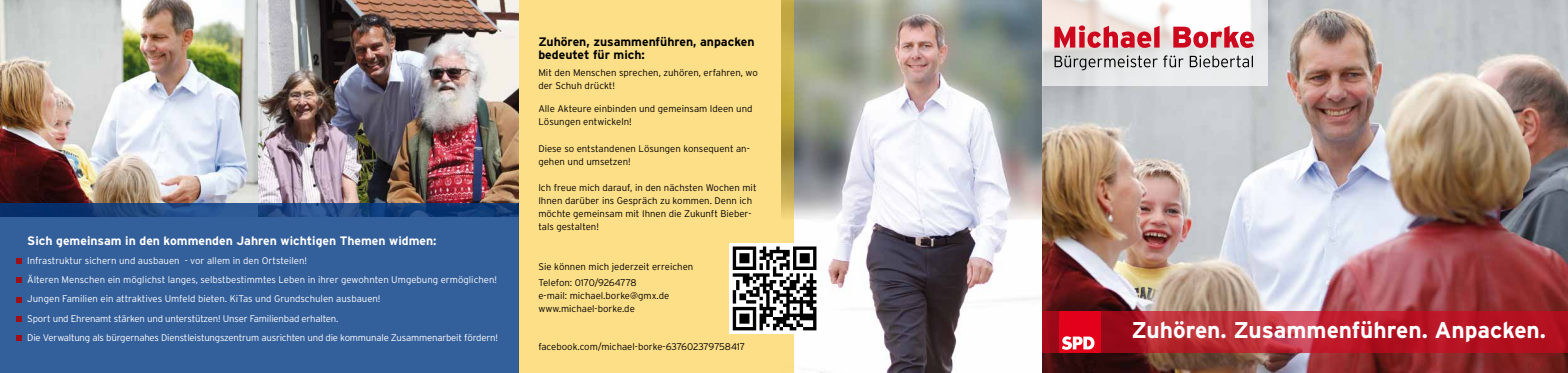
<style>
.page{position:relative;width:1568px;height:373px;background:#fff}
.page>*{position:absolute;margin:0;border:0;box-sizing:border-box;transform-origin:0 0}
.t1{font:700 22.75px "Interstate";color:#fff}
.t2{font:700 12.25px "Interstate";color:#fff}
.t3{font:700 12.25px/13.1px "Interstate";color:#000}
.t4{font:300 9.62px/13.1px "Interstate";color:#000}
.t5{font:300 9.62px/19.2px "Interstate";letter-spacing:-.01em;color:#fff}
</style>
<div class="page">
<img style="left:0;top:0;width:518px;height:203px">
<img style="left:794px;top:0;width:774px;height:372px">
<div style="left:518px;top:0;width:276px;height:372px;background:#fddf88"></div>
<svg style="left:1042px;top:0;width:226px;height:86px"></svg>
<svg style="left:1054px;top:25px;width:200px;height:23px"></svg>
<svg style="left:1054px;top:55px;width:199px;height:15px"></svg>
<svg style="left:1042px;top:310px;width:526px;height:42px"></svg>
<div style="left:1059px;top:310px;width:42px;height:42px;background:#e2001a"></div>
<svg style="left:1061px;top:336px;width:33px;height:13px"></svg>
<div style="left:729px;top:243px;width:91px;height:90px;background:linear-gradient(to right,#fff,#fff)"></div>
<svg style="left:733px;top:246px;width:83px;height:84px"></svg>
<svg style="left:0;top:203px;width:518px;height:169px;fill:#335f9b"></svg>
<svg style="left:16px;top:258px;width:6px;height:6px"></svg>
<svg style="left:16px;top:277px;width:6px;height:6px"></svg>
<svg style="left:16px;top:296px;width:6px;height:6px"></svg>
<svg style="left:16px;top:315px;width:6px;height:6px"></svg>
<svg style="left:16px;top:334px;width:6px;height:6px"></svg>
<p class="t2" style="left:27px;top:233px;width:411px">Sich gemeinsam in den kommenden Jahren wichtigen Themen widmen:</p>
<p class="t5" style="left:27px;top:250px;width:472px">Infrastruktur sichern und ausbauen - vor allem in den Ortsteilen!<br>Älteren Menschen ein möglichst langes, selbstbestimmtes Leben in ihrer gewohnten Umgebung ermöglichen!<br>Jungen Familien ein attraktives Umfeld bieten. KiTas und Grundschulen ausbauen!<br>Sport und Ehrenamt stärken und unterstützen! Unser Familienbad erhalten.<br>Die Verwaltung als bürgernahes Dienstleistungszentrum ausrichten und die kommunale Zusammenarbeit fördern!</p>
<p class="t3" style="left:538px;top:35px;width:218px">Zuhören, zusammenführen, anpacken bedeutet für mich:</p>
<p class="t4" style="left:538px;top:66px;width:221px">Mit den Menschen sprechen, zuhören, erfahren, wo der Schuh drückt!</p>
<p class="t4" style="left:538px;top:102px;width:216px">Alle Akteure einbinden und gemeinsam Ideen und<br>Lösungen entwickeln!</p>
<p class="t4" style="left:538px;top:141px;width:213px">Diese so entstandenen Lösungen konsequent an&shy;gehen und umsetzen!</p>
<p class="t4" style="left:538px;top:180px;width:220px">Ich freue mich darauf, in den nächsten Wochen mit Ihnen darüber ins Gespräch zu kommen. Denn ich möchte gemeinsam mit Ihnen die Zukunft Bieber&shy;tals gestalten!</p>
<p class="t4" style="left:538px;top:258px;width:156px;line-height:15.8px">Sie können mich jederzeit erreichen<br>Telefon: 0170/9264778</p>
<p class="t4" style="left:538px;top:288px;width:132px">e-mail: michael.borke@gmx.de www.michael-borke.de</p>
<p class="t4" style="left:538px;top:339px;width:208px">facebook.com/michael-borke-637602379758417</p>
<h1 class="t1" style="left:1131px;top:316px;width:416px">Zuhören. Zusammenführen. Anpacken.</h1>
</div>
